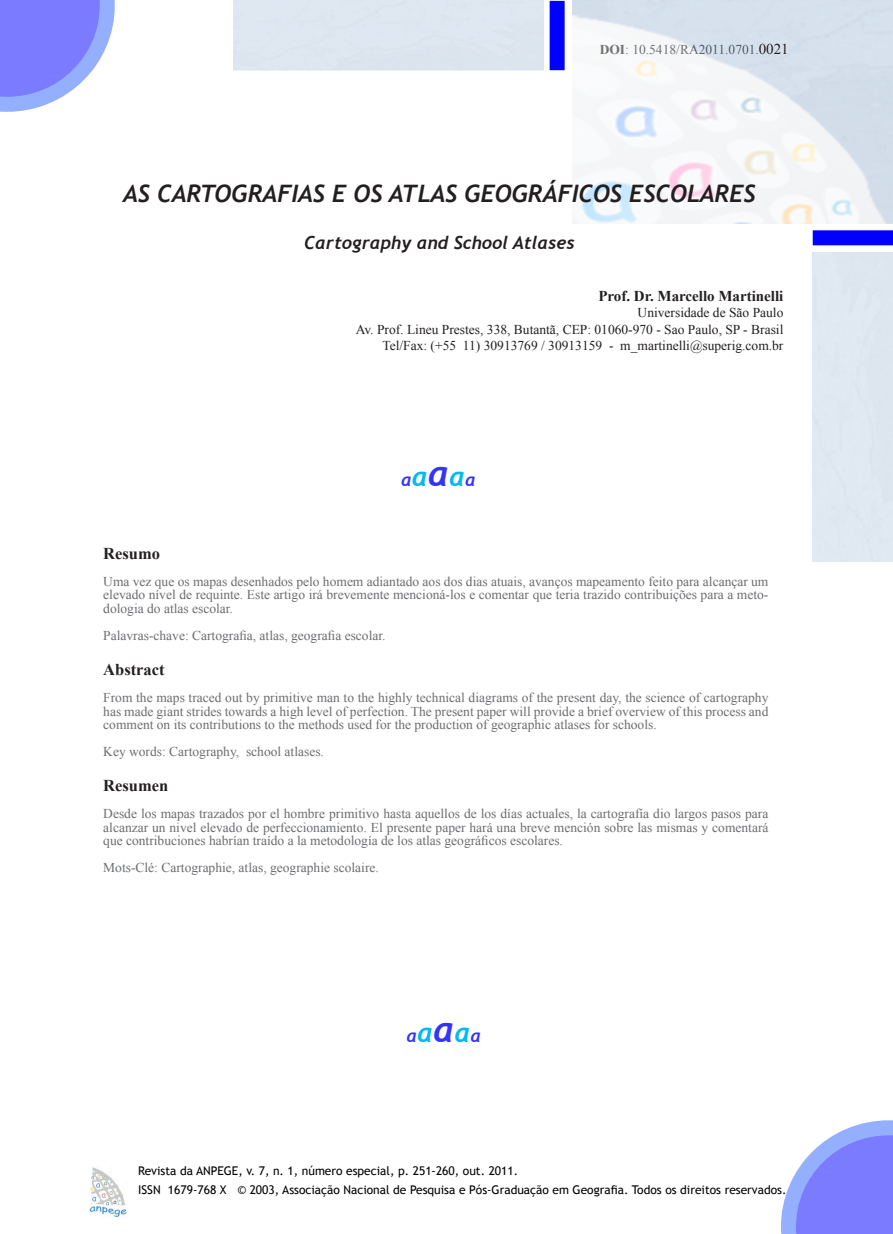
<style>
.page{position:relative;width:893px;height:1234px;background:#fff}
.page>*{position:absolute;margin:0;border:0;box-sizing:border-box;transform-origin:0 0}
.TÍTULO{font:italic 700 24px "Trebuchet";color:#231f20}
.SUBTÍTULO_1{font:italic 700 18px "Trebuchet";color:#231f20}
.SUBTÍTULO_2{font:italic 700 18px "Trebuchet";color:#33f}
.RESUMO{font:700 16.5px "Times New Roman";color:#231f20}
.t1{font:700 15px "Times New Roman";color:#231f20}
.t2{font:15px "Times New Roman";color:#231f20}
.RESUMO-2{font:13.5px/13.5px "Times New Roman";color:#6c6d70;text-align:justify}
.t3{font:13.5px "Times New Roman";color:#231f20}
.RESUMO-3{font:13.5px "Times New Roman";color:#4d4d4d}
.t4{font:12px/18.9px "Trebuchet MS";color:#000}
.s1{font-weight:700}
.s2{font-size:27px;color:#00baf1}
.s3{font-size:36px}
</style>
<div class="page">
<img style="left:89px;top:1167px;width:38px;height:51px">
<img style="left:572px;top:0;width:321px;height:223px">
<div style="left:813px;top:230px;width:80px;height:15px;background:#00f"></div>
<div style="left:550px;top:1px;width:15px;height:69px;background:#00f"></div>
<svg style="left:781px;top:1120px;width:112px;height:113px"></svg>
<svg style="left:0;top:0;width:115px;height:112px"></svg>
<p class="t2" style="left:759px;top:39px;width:32px">0021</p>
<p class="RESUMO-3" style="left:600px;top:41px;width:161px"><span class="s1">DOI</span>: 10.5418/RA2011.0701.</p>
<p class="TÍTULO" style="left:123px;top:178px;width:634px">AS CARTOGRAFIAS E OS ATLAS GEOGRÁFICOS ESCOLARES</p>
<p class="SUBTÍTULO_1" style="left:304px;top:231px;width:272px">Cartography and School Atlases</p>
<p class="t1" style="left:598px;top:286px;width:187px">Prof. Dr. Marcello Martinelli</p>
<p class="t3" style="left:638px;top:304px;width:147px">Universidade de São Paulo</p>
<p class="t3" style="left:356px;top:320px;width:429px">Av. Prof. Lineu Prestes, 338, Butantã, CEP: 01060-970 - Sao Paulo, SP - Brasil</p>
<p class="t3" style="left:382px;top:336px;width:403px">Tel/Fax: (+55 11) 30913769 / 30913159 - m_martinelli@superig.com.br</p>
<p class="SUBTÍTULO_2" style="left:401px;top:468px;width:76px">a<span class="s2">a</span><span class="s3">a</span><span class="s2">a</span>a</p>
<p class="RESUMO" style="left:103px;top:541px;width:58px">Resumo</p>
<p class="RESUMO-2" style="left:103px;top:574px;width:667px">Uma vez que os mapas desenhados pelo homem adiantado aos dos dias atuais, avanços mapeamento feito para alcançar um elevado nível de requinte. Este artigo irá brevemente mencioná-los e comentar que teria trazido contribuições para a meto&shy;dologia do atlas escolar.</p>
<p class="RESUMO-2" style="left:103px;top:628px;width:284px">Palavras-chave: Cartografia, atlas, geografia escolar.</p>
<p class="RESUMO" style="left:103px;top:658px;width:63px">Abstract</p>
<p class="RESUMO-2" style="left:103px;top:690px;width:667px">From the maps traced out by primitive man to the highly technical diagrams of the present day, the science of cartography has made giant strides towards a high level of perfection. The present paper will provide a brief overview of this process and comment on its contributions to the methods used for the production of geographic atlases for schools.</p>
<p class="RESUMO-2" style="left:103px;top:744px;width:222px">Key words: Cartography, school atlases.</p>
<p class="RESUMO" style="left:103px;top:774px;width:67px">Resumen</p>
<p class="RESUMO-2" style="left:103px;top:806px;width:667px">Desde los mapas trazados por el hombre primitivo hasta aquellos de los días actuales, la cartografía dio largos pasos para alcanzar un nivel elevado de perfeccionamiento. El presente paper hará una breve mención sobre las mismas y comentará que contribuciones habrían traído a la metodología de los atlas geográficos escolares.</p>
<p class="RESUMO-2" style="left:103px;top:860px;width:277px">Mots-Clé: Cartographie, atlas, geographie scolaire.</p>
<p class="SUBTÍTULO_2" style="left:406px;top:1024px;width:76px">a<span class="s2">a</span><span class="s3">a</span><span class="s2">a</span>a</p>
<p class="t4" style="left:138px;top:1161px;width:650px">Revista da ANPEGE, v. 7, n. 1, número especial, p. 251-260, out. 2011.<br>ISSN 1679-768 X © 2003, Associação Nacional de Pesquisa e Pós-Graduação em Geografia. Todos os direitos reservados.</p>
</div>
